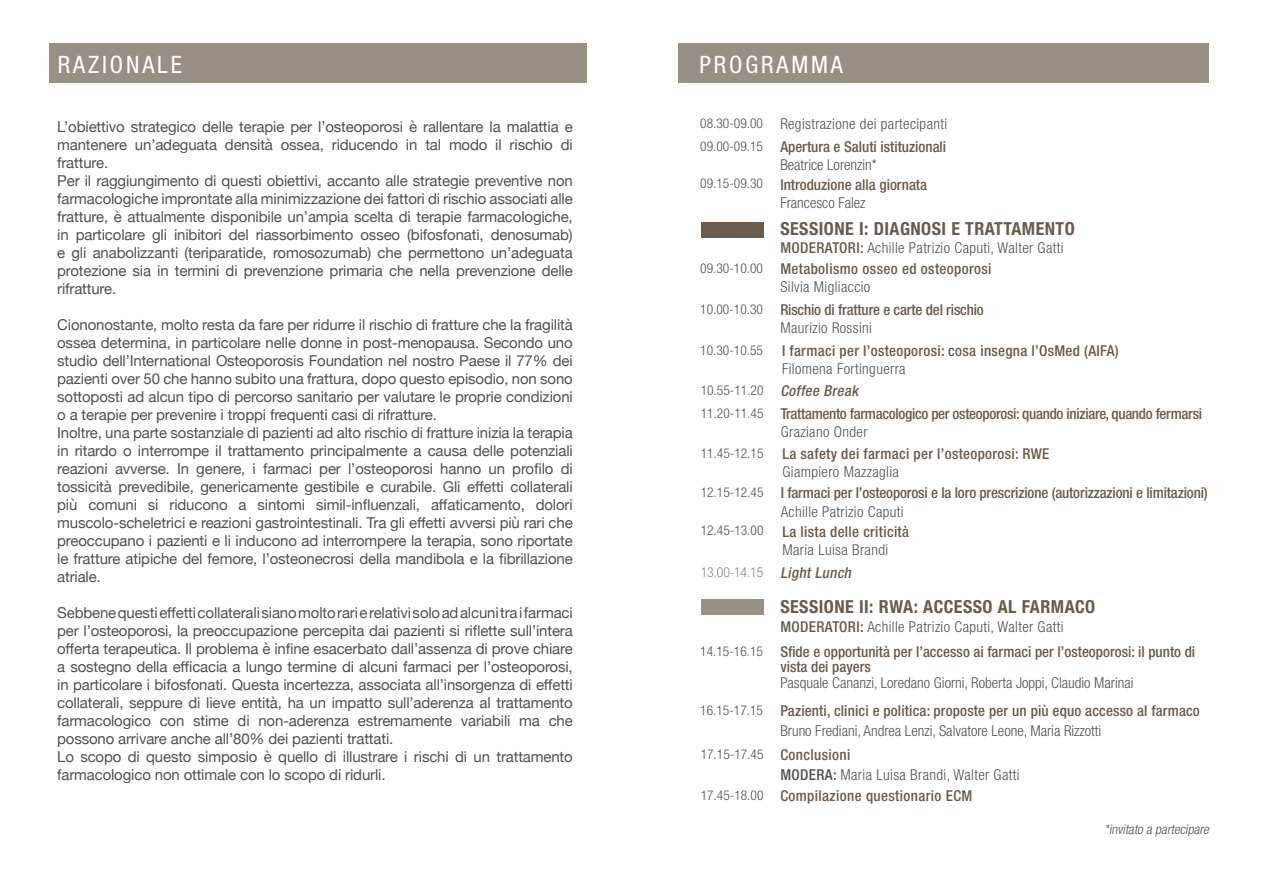
<style>
.page{position:relative;width:1263px;height:893px;background:#fff}
.page>*{position:absolute;margin:0;border:0;box-sizing:border-box;transform-origin:0 0}
.t1{font:condensed 24px "Helvetica Neue LT Std";letter-spacing:.12em;color:#fff}
.t2{font:700 condensed 18px "Helvetica Neue LT Std";letter-spacing:.025em;color:#695b4d}
.t3{font:15px/18px "Helvetica Neue";letter-spacing:-.01em;color:#4f5252;text-align:justify}
.t4{font:500 condensed 15px/15px "Helvetica Neue LT Std";color:#695b4d}
.t5{font:300 condensed 15px "Helvetica Neue LT Std";letter-spacing:.025em;color:#4f5252}
.t6{font:300 condensed 15px "Helvetica Neue LT Std";color:#4f5252}
.t7{font:500 condensed 15px "Helvetica Neue LT Std";letter-spacing:.02em;color:#695b4d}
.t8{font:300 condensed 15px "Helvetica Neue LT Std";letter-spacing:.025em;color:#4f5353}
.t9{font:500 condensed 15px "Helvetica Neue LT Std";letter-spacing:-.02em;color:#695b4d}
.t10{font:500 condensed 15px "Helvetica Neue LT Std";letter-spacing:.025em;color:#695b4d}
.t11{font:italic 500 condensed 15px "Helvetica Neue LT Std";color:#695b4d}
.t12{font:300 condensed 13.5px "Helvetica Neue LT Std";color:#4f5152}
.t13{font:italic 300 condensed 13.5px "Helvetica Neue LT Std";color:#505152}
.t14{font:100 condensed 13.5px "Helvetica Neue LT Std";color:#4f5152}
.s1{font-weight:500;color:#695b4d}
.s2{font-weight:500}
</style>
<div class="page">
<div style="left:679px;top:44px;width:530px;height:39px;background:#999085"></div>
<div style="left:49px;top:44px;width:538px;height:39px;background:#999085"></div>
<div style="left:701px;top:222px;width:62px;height:15px;background:#695b4d"></div>
<div style="left:701px;top:600px;width:62px;height:15px;background:#999085"></div>
<p class="t1" style="left:58px;top:51px;width:125px">RAZIONALE</p>
<p class="t1" style="left:699px;top:51px;width:145px">PROGRAMMA</p>
<p class="t3" style="left:57px;top:119px;width:517px">L’obiettivo strategico delle terapie per l’osteoporosi è rallentare la malattia e</p>
<p class="t12" style="left:700px;top:115px;width:64px">08.30-09.00</p>
<p class="t5" style="left:780px;top:115px;width:168px">Registrazione dei partecipanti</p>
<p class="t3" style="left:57px;top:137px;width:517px">mantenere un’adeguata densità ossea, riducendo in tal modo il rischio di fratture.</p>
<p class="t3" style="left:57px;top:173px;width:517px">Per il raggiungimento di questi obiettivi, accanto alle strategie preventive non farmacologiche improntate alla minimizzazione dei fattori di rischio associati alle fratture, è attualmente disponibile un’ampia scelta di terapie farmacologiche, in particolare gli inibitori del riassorbimento osseo (bifosfonati, denosumab) e gli anabolizzanti (teriparatide, romosozumab) che permettono un’adeguata protezione sia in termini di prevenzione primaria che nella prevenzione delle rifratture.</p>
<p class="t3" style="left:57px;top:317px;width:517px">Ciononostante, molto resta da fare per ridurre il rischio di fratture che la fragilità ossea determina, in particolare nelle donne in post-menopausa. Secondo uno studio dell’International Osteoporosis Foundation nel nostro Paese il 77% dei pazienti over 50 che hanno subito una frattura, dopo questo episodio, non sono sottoposti ad alcun tipo di percorso sanitario per valutare le proprie condizioni o a terapie per prevenire i troppi frequenti casi di rifratture.</p>
<p class="t3" style="left:57px;top:425px;width:517px">Inoltre, una parte sostanziale di pazienti ad alto rischio di fratture inizia la terapia in ritardo o interrompe il trattamento principalmente a causa delle potenziali reazioni avverse. In genere, i farmaci per l’osteoporosi hanno un profilo di tossicità prevedibile, genericamente gestibile e curabile. Gli effetti collaterali più comuni si riducono a sintomi simil-influenzali, affaticamento, dolori muscolo-scheletrici e reazioni gastrointestinali. Tra gli effetti avversi più rari che preoccupano i pazienti e li inducono ad interrompere la terapia, sono riportate le fratture atipiche del femore, l’osteonecrosi della mandibola e la fibrillazione atriale.</p>
<p class="t3" style="left:57px;top:605px;width:517px">Sebbene questi effetti collaterali siano molto rari e relativi solo ad alcuni tra i farmaci per l’osteoporosi, la preoccupazione percepita dai pazienti si riflette sull’intera offerta terapeutica. Il problema è infine esacerbato dall’assenza di prove chiare a sostegno della efficacia a lungo termine di alcuni farmaci per l’osteoporosi, in particolare i bifosfonati. Questa incertezza, associata all’insorgenza di effetti collaterali, seppure di lieve entità, ha un impatto sull’aderenza al trattamento farmacologico con stime di non-aderenza estremamente variabili ma che possono arrivare anche all’80% dei pazienti trattati.</p>
<p class="t3" style="left:57px;top:749px;width:517px">Lo scopo di questo simposio è quello di illustrare i rischi di un trattamento farmacologico non ottimale con lo scopo di ridurli.</p>
<p class="t4" style="left:780px;top:139px;width:167px">Apertura e Saluti istituzionali</p>
<p class="t6" style="left:780px;top:156px;width:98px">Beatrice Lorenzin*</p>
<p class="t12" style="left:700px;top:139px;width:64px">09.00-09.15</p>
<p class="t4" style="left:780px;top:176px;width:148px">Introduzione alla giornata</p>
<p class="t6" style="left:780px;top:194px;width:87px">Francesco Falez</p>
<p class="t12" style="left:700px;top:176px;width:64px">09.15-09.30</p>
<p class="t2" style="left:780px;top:218px;width:296px">SESSIONE I: DIAGNOSI E TRATTAMENTO</p>
<p class="t5" style="left:780px;top:239px;width:285px"><span class="s1">MODERATORI:</span> Achille Patrizio Caputi, Walter Gatti</p>
<p class="t10" style="left:780px;top:260px;width:213px">Metabolismo osseo ed osteoporosi</p>
<p class="t5" style="left:780px;top:278px;width:91px">Silvia Migliaccio</p>
<p class="t12" style="left:700px;top:261px;width:64px">09.30-10.00</p>
<p class="t4" style="left:780px;top:302px;width:205px">Rischio di fratture e carte del rischio</p>
<p class="t8" style="left:780px;top:319px;width:93px">Maurizio Rossini</p>
<p class="t12" style="left:700px;top:302px;width:64px">10.00-10.30</p>
<p class="t7" style="left:782px;top:341px;width:338px">I farmaci per l’osteoporosi: cosa insegna l’OsMed (AIFA)</p>
<p class="t8" style="left:782px;top:360px;width:125px">Filomena Fortinguerra</p>
<p class="t12" style="left:700px;top:342px;width:64px">10.30-10.55</p>
<p class="t12" style="left:701px;top:382px;width:64px">10.55-11.20</p>
<p class="t11" style="left:780px;top:382px;width:83px">Coffee Break</p>
<p class="t9" style="left:781px;top:405px;width:423px">Trattamento farmacologico per osteoporosi: quando iniziare, quando fermarsi</p>
<p class="t8" style="left:781px;top:423px;width:88px">Graziano Onder</p>
<p class="t12" style="left:701px;top:405px;width:64px">11.20-11.45</p>
<p class="t7" style="left:782px;top:445px;width:268px">La safety dei farmaci per l’osteoporosi: RWE</p>
<p class="t8" style="left:782px;top:463px;width:118px">Giampiero Mazzaglia</p>
<p class="t12" style="left:701px;top:446px;width:64px">11.45-12.15</p>
<p class="t4" style="left:781px;top:485px;width:428px">I farmaci per l’osteoporosi e la loro prescrizione (autorizzazioni e limitazioni)</p>
<p class="t5" style="left:781px;top:503px;width:124px">Achille Patrizio Caputi</p>
<p class="t12" style="left:701px;top:484px;width:64px">12.15-12.45</p>
<p class="t7" style="left:782px;top:522px;width:128px">La lista delle criticità</p>
<p class="t8" style="left:782px;top:541px;width:107px">Maria Luisa Brandi</p>
<p class="t12" style="left:701px;top:523px;width:64px">12.45-13.00</p>
<p class="t14" style="left:701px;top:565px;width:64px">13.00-14.15</p>
<p class="t11" style="left:780px;top:564px;width:75px">Light Lunch</p>
<p class="t2" style="left:780px;top:595px;width:316px">SESSIONE II: RWA: ACCESSO AL FARMACO</p>
<p class="t5" style="left:780px;top:618px;width:285px"><span class="s1">MODERATORI</span><span class="s2">:</span> Achille Patrizio Caputi, Walter Gatti</p>
<p class="t4" style="left:780px;top:644px;width:416px">Sfide e opportunità per l’accesso ai farmaci per l’osteoporosi: il punto di vista dei payers</p>
<p class="t6" style="left:780px;top:674px;width:355px">Pasquale Cananzi, Loredano Giorni, Roberta Joppi, Claudio Marinai</p>
<p class="t12" style="left:700px;top:643px;width:64px">14.15-16.15</p>
<p class="t4" style="left:780px;top:703px;width:421px">Pazienti, clinici e politica: proposte per un più equo accesso al farmaco</p>
<p class="t6" style="left:780px;top:722px;width:322px">Bruno Frediani, Andrea Lenzi, Salvatore Leone, Maria Rizzotti</p>
<p class="t12" style="left:700px;top:703px;width:64px">16.15-17.15</p>
<p class="t10" style="left:780px;top:746px;width:72px">Conclusioni</p>
<p class="t5" style="left:780px;top:766px;width:241px"><span class="s2">MODERA:</span> Maria Luisa Brandi, Walter Gatti</p>
<p class="t12" style="left:701px;top:746px;width:64px">17.15-17.45</p>
<p class="t12" style="left:701px;top:788px;width:64px">17.45-18.00</p>
<p class="t10" style="left:780px;top:787px;width:194px">Compilazione questionario ECM</p>
<p class="t13" style="left:1104px;top:822px;width:109px">*invitato a partecipare</p>
</div>
